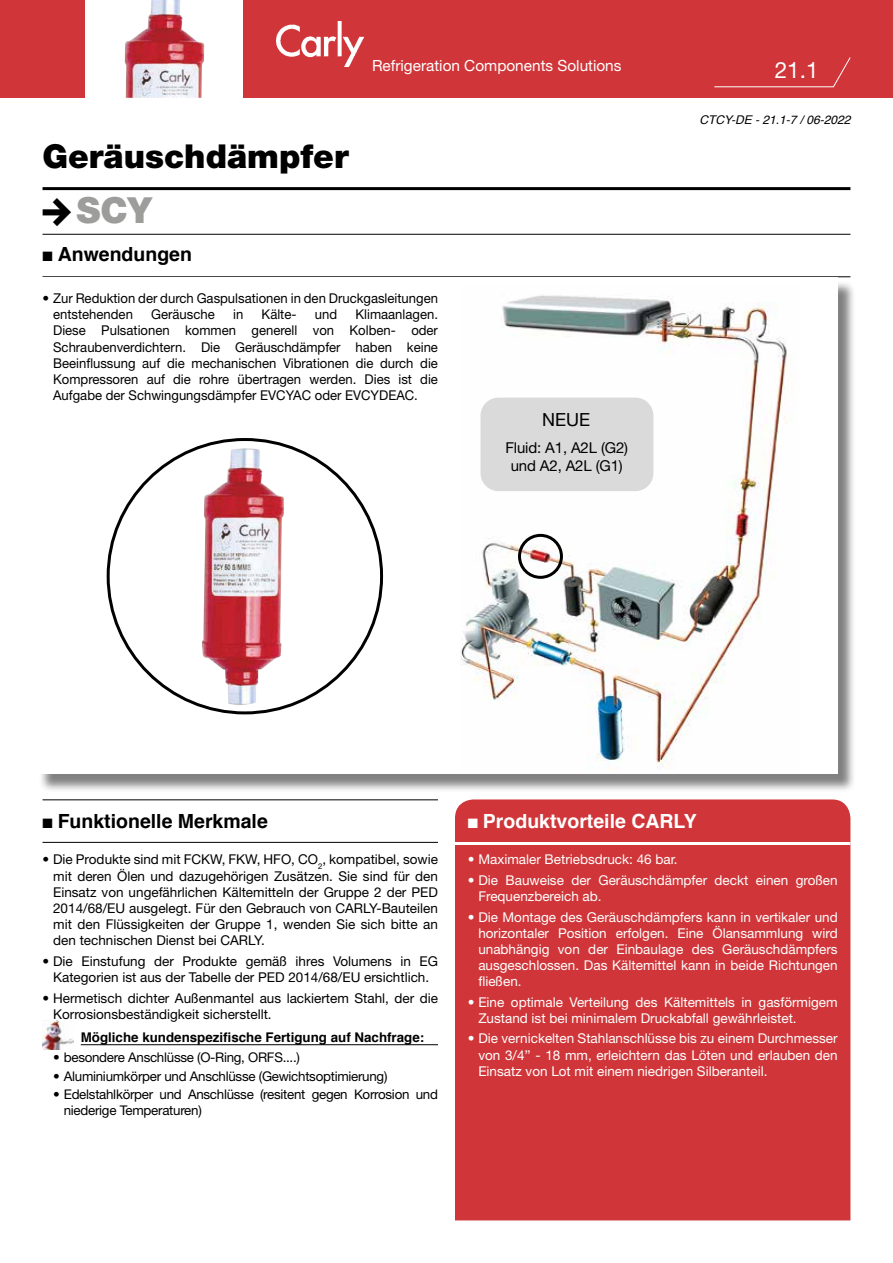
<style>
.page{position:relative;width:893px;height:1263px;background:#fff}
.page>*{position:absolute;margin:0;border:0;box-sizing:border-box;transform-origin:0 0}
.t1{font:900 36px "Helvetica Neue LT Pro";color:#9d9d9c}
.t2{font:900 33px "Helvetica Neue LT Pro";color:#000}
.t3{font:22.5px "Helvetica Neue LT Pro";color:#fff}
.t4{font:700 19.5px "Helvetica";color:#000}
.t5{font:700 19.5px "Helvetica";color:#fff}
.t6{font:18px "Helvetica Neue";color:#000}
.t7{font:15.3px "Helvetica Neue LT Pro";color:#fff}
.t8{font:15px/18px "Helvetica Neue LT Pro";letter-spacing:-.01em;color:#000;text-align:center}
.t9{font:13.5px/16.2px "Helvetica Neue LT Pro";color:#000}
.t10{font:13.5px/16.2px "Helvetica Neue LT Pro";color:#fff}
.t11{font:13.35px/16px "Helvetica Neue LT Pro";letter-spacing:-.02em;color:#000}
.t12{font:700 13.35px "Helvetica";color:#000}
.t13{font:italic 12px "Helvetica";color:#000}
</style>
<div class="page">
<div style="left:0;top:0;width:893px;height:98px;background:#d03639"></div>
<div style="left:455px;top:799px;width:395px;height:421px;background:#d03639"></div>
<hr style="left:43px;top:187px;width:807px;height:3px;background:#000">
<hr style="left:43px;top:234px;width:807px;height:1px;background:#000">
<hr style="left:43px;top:276px;width:807px;height:1px;background:#000">
<hr style="left:43px;top:799px;width:395px;height:1px;background:#000">
<hr style="left:43px;top:842px;width:395px;height:1px;background:#000">
<hr style="left:455px;top:842px;width:395px;height:3px;background:#fff">
<div style="left:85px;top:0;width:157px;height:99px;background:#fff"></div>
<img style="left:276px;top:21px;width:88px;height:45px">
<svg style="left:714px;top:57px;width:137px;height:31px"></svg>
<img style="left:125px;top:0;width:79px;height:98px">
<div style="left:38px;top:280px;width:818px;height:512px;background:#000;opacity:.5"></div>
<div style="left:36px;top:278px;width:802px;height:496px;background:#fff"></div>
<img style="left:202px;top:448px;width:82px;height:260px">
<img style="left:461px;top:295px;width:329px;height:475px">
<div style="left:518px;top:534px;width:45px;height:45px;border:3px solid #000;border-radius:50%"></div>
<hr style="left:81px;top:1044px;width:357px;height:1px;background:#000">
<img style="left:43px;top:1020px;width:31px;height:30px">
<div style="left:480px;top:398px;width:173px;height:93px;background:#dadada;border-radius:18px"></div>
<p class="t7" style="left:372px;top:56px;width:251px">Refrigeration Components Solutions</p>
<h3 class="t3" style="left:775px;top:56px;width:45px">21.1</h3>
<h2 class="t2" style="left:43px;top:137px;width:308px">Geräuschdämpfer</h2>
<h1 class="t1" style="left:77px;top:188px;width:77px">SCY</h1>
<h3 class="t4" style="left:43px;top:239px;width:151px">■ Anwendungen</h3>
<p class="t9" style="left:53px;top:290px;width:386px;text-indent:-11px">• Zur Reduktion der durch Gaspulsationen in den Druckgasleitungen entstehenden</p>
<p class="t9" style="left:151px;top:306px;width:65px">Geräusche</p>
<p class="t9" style="left:233px;top:306px;width:12px">in</p>
<p class="t9" style="left:262px;top:306px;width:36px">Kälte-</p>
<p class="t9" style="left:315px;top:306px;width:24px">und</p>
<p class="t9" style="left:53px;top:306px;width:386px;text-align:justify;text-indent:302px">Klimaanlagen.<br>Diese Pulsationen kommen generell von Kolben- oder Schraubenverdichtern. Die Geräuschdämpfer haben keine Beeinflussung auf die mechanischen Vibrationen die durch die Kompressoren auf die rohre übertragen werden. Dies ist die Aufgabe der Schwingungsdämpfer EVCYAC oder EVCYDEAC.</p>
<h3 class="t6" style="left:542px;top:407px;width:49px">NEUE</h3>
<p class="t8" style="left:505px;top:439px;width:124px">Fluid: A1, A2L (G2) und A2, A2L (G1)</p>
<p class="t13" style="left:699px;top:110px;width:152px">CTCY-DE - 21.1-7 / 06-2022</p>
<h3 class="t4" style="left:43px;top:806px;width:227px">■ Funktionelle Merkmale</h3>
<h3 class="t5" style="left:468px;top:806px;width:230px">■ Produktvorteile CARLY</h3>
<p class="t9" style="left:53px;top:851px;width:386px;text-align:justify;text-indent:-11px">• Die Produkte sind mit FCKW, FKW, HFO, CO<sub>2</sub>, kompatibel, sowie mit deren Ölen und dazugehörigen Zusätzen. Sie sind für den Einsatz von ungefährlichen Kältemitteln der Gruppe 2 der PED 2014/68/EU ausgelegt. Für den Gebrauch von CARLY-Bauteilen mit den Flüssigkeiten der Gruppe 1, wenden Sie sich bitte an den technischen Dienst bei CARLY.</p>
<p class="t9" style="left:43px;top:953px;width:397px;text-align:center">• Die Einstufung der Produkte gemäß ihres Volumens in EG<br>Kategorien ist aus der Tabelle der PED 2014/68/EU ersichtlich.</p>
<p class="t9" style="left:53px;top:989px;width:386px;text-indent:-11px">• Hermetisch dichter Außenmantel aus lackiertem Stahl, der die<br>Korrosionsbeständigkeit sicherstellt.</p>
<p class="t12" style="left:81px;top:1027px;width:345px">Mögliche kundenspezifische Fertigung auf Nachfrage:</p>
<p class="t11" style="left:53px;top:1049px;width:248px">• besondere Anschlüsse (O-Ring, ORFS....)</p>
<p class="t11" style="left:53px;top:1067px;width:336px">• Aluminiumkörper und Anschlüsse (Gewichtsoptimierung)</p>
<p class="t11" style="left:64px;top:1086px;width:376px;text-indent:-11px">• Edelstahlkörper und Anschlüsse (resitent gegen Korrosion und niederige Temperaturen)</p>
<p class="t10" style="left:468px;top:851px;width:211px">• Maximaler Betriebsdruck: 46 bar.</p>
<p class="t10" style="left:478px;top:872px;width:361px;text-indent:-11px">• Die Bauweise der Geräuschdämpfer deckt einen großen<br>Frequenzbereich ab.</p>
<p class="t10" style="left:478px;top:908px;width:361px;text-align:justify;text-indent:-11px">• Die Montage des Geräuschdämpfers kann in vertikaler und horizontaler Position erfolgen. Eine Ölansammlung wird unabhängig von der Einbaulage des Geräuschdämpfers ausgeschlossen. Das Kältemittel kann in beide Richtungen fließen.</p>
<p class="t10" style="left:478px;top:993px;width:361px;text-indent:-11px">• Eine optimale Verteilung des Kältemittels in gasförmigem<br>Zustand ist bei minimalem Druckabfall gewährleistet.</p>
<p class="t10" style="left:478px;top:1030px;width:361px;text-align:justify;text-indent:-11px">• Die vernickelten Stahlanschlüsse bis zu einem Durchmesser von 3/4’’ - 18 mm, erleichtern das Löten und erlauben den Einsatz von Lot mit einem niedrigen Silberanteil.</p>
</div>
